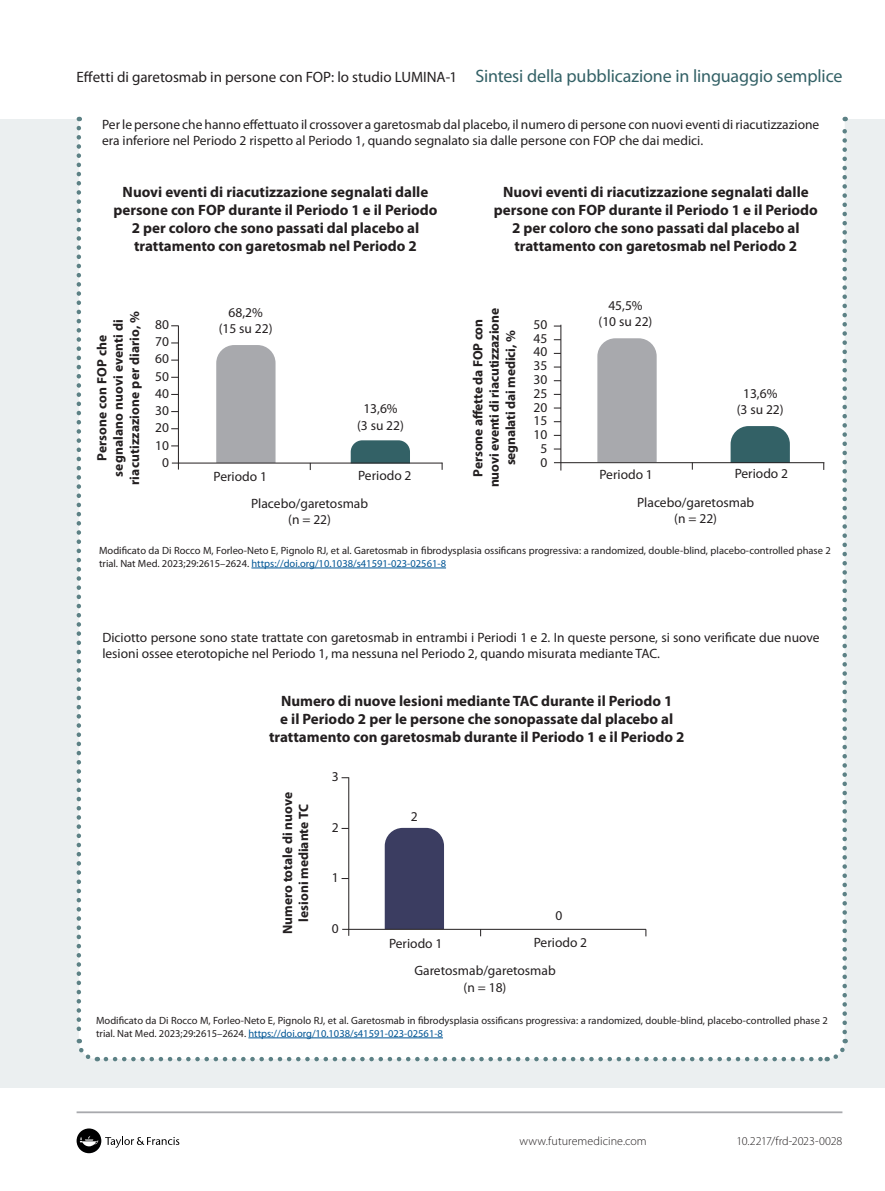
<style>
.page{position:relative;width:885px;height:1191px;background:#fff}
.page>*{position:absolute;margin:0;border:0;box-sizing:border-box;transform-origin:0 0}
.t1{font:700 15px/18px "Myriad Pro";color:#231f20;text-align:center}
.t2{font:15px "Myriad Pro";color:#231f20}
.t3{font:13.5px/16.2px "Myriad Pro";color:#231f20;text-align:center}
.t4{font:700 13.5px/16.2px "Myriad Pro";color:#231f20;text-align:center}
.t5{font:300 12px "Myriad Pro";letter-spacing:.005em;color:#231f20}
.t6{font:10.5px/12.6px "Myriad Pro";color:#231f20}
.s1{font-size:18px;color:#336166}
.s2{color:#005595}
</style>
<div class="page">
<hr style="left:77px;top:1111px;width:765px;height:2px;background:#a8a9ad">
<div style="left:77px;top:1128px;width:24px;height:25px;background:#000001;border-radius:50%"></div>
<svg style="left:105px;top:1136px;width:74px;height:11px"></svg>
<svg style="left:79px;top:1136px;width:19px;height:10px"></svg>
<div style="left:0;top:119px;width:884px;height:968px;background:#ebeff0"></div>
<div style="left:79px;top:119px;width:765px;height:940px;background:#fff"></div>
<svg style="left:76px;top:128px;width:22px;height:934px;background:#f0f3f4"></svg>
<svg style="left:106px;top:1038px;width:742px;height:24px;background:#f0f3f4"></svg>
<svg style="left:842px;top:117px;width:4px;height:915px"></svg>
<div style="left:216px;top:345px;width:59px;height:118px;background:#a8a9ad"></div>
<div style="left:597px;top:338px;width:59px;height:124px;background:#a8a9ad"></div>
<svg style="left:350px;top:440px;width:60px;height:23px"></svg>
<svg style="left:730px;top:426px;width:59px;height:36px;background:#416c71"></svg>
<hr style="left:560px;top:325px;width:1px;height:145px;background:#231f20">
<hr style="left:178px;top:326px;width:1px;height:143px;background:#231f20">
<hr style="left:554px;top:462px;width:269px;height:1px;background:#231f20">
<hr style="left:172px;top:463px;width:270px;height:1px;background:#231f20">
<div style="left:384px;top:828px;width:60px;height:101px;background:#3b3d61"></div>
<hr style="left:348px;top:777px;width:1px;height:158px;background:#231f20">
<hr style="left:342px;top:929px;width:303px;height:1px;background:#231f20">
<hr style="left:248px;top:1037px;width:195px;height:1px;background:#005595">
<hr style="left:251px;top:567px;width:195px;height:1px;background:#005595">
<p class="t2" style="left:77px;top:67px;width:767px">Effetti di garetosmab in persone con FOP: lo studio LUMINA-1 <span class="s1">Sintesi della pubblicazione in linguaggio semplice</span></p>
<p class="t3" style="left:102px;top:116px;width:718px;text-align:left">Per le persone che hanno effettuato il crossover a garetosmab dal placebo, il numero di persone con nuovi eventi di riacutizzazione era inferiore nel Periodo 2 rispetto al Periodo 1, quando segnalato sia dalle persone con FOP che dai medici.</p>
<p class="t1" style="left:113px;top:183px;width:325px">Nuovi eventi di riacutizzazione segnalati dalle persone con FOP durante il Periodo 1 e il Periodo 2 per coloro che sono passati dal placebo al trattamento con garetosmab nel Periodo 2</p>
<p class="t1" style="left:494px;top:183px;width:325px">Nuovi eventi di riacutizzazione segnalati dalle persone con FOP durante il Periodo 1 e il Periodo 2 per coloro che sono passati dal placebo al trattamento con garetosmab nel Periodo 2</p>
<p class="t3" style="left:598px;top:297px;width:55px">45,5% (10 su 22)</p>
<p class="t3" style="left:219px;top:304px;width:55px">68,2% (15 su 22)</p>
<p class="t4" style="left:469px;top:487px;width:181px;rotate:-90deg">Persone affette da FOP con nuovi eventi di riacutizzazione</p>
<p class="t4" style="left:110px;top:485px;width:175px;rotate:-90deg">segnalano nuovi eventi di riacutizzazione per diario, %</p>
<p class="t3" style="left:155px;top:316px;width:15px">80</p>
<p class="t3" style="left:533px;top:316px;width:15px">50</p>
<p class="t4" style="left:93px;top:461px;width:128px;rotate:-90deg">Persone con FOP che</p>
<p class="t4" style="left:502px;top:465px;width:137px;rotate:-90deg">segnalati dai medici, %</p>
<p class="t3" style="left:533px;top:330px;width:15px">45</p>
<p class="t3" style="left:155px;top:333px;width:15px">70</p>
<p class="t3" style="left:533px;top:344px;width:15px">40</p>
<p class="t3" style="left:155px;top:350px;width:15px">60</p>
<p class="t3" style="left:533px;top:357px;width:15px">35</p>
<p class="t3" style="left:155px;top:368px;width:15px">50</p>
<p class="t3" style="left:533px;top:371px;width:15px">30</p>
<p class="t3" style="left:155px;top:385px;width:15px">40</p>
<p class="t3" style="left:533px;top:385px;width:15px">25</p>
<p class="t3" style="left:736px;top:385px;width:48px">13,6% (3 su 22)</p>
<p class="t3" style="left:533px;top:399px;width:15px">20</p>
<p class="t3" style="left:357px;top:400px;width:48px">13,6% (3 su 22)</p>
<p class="t3" style="left:155px;top:402px;width:15px">30</p>
<p class="t3" style="left:533px;top:412px;width:15px">15</p>
<p class="t3" style="left:155px;top:419px;width:15px">20</p>
<p class="t3" style="left:533px;top:426px;width:15px">10</p>
<p class="t3" style="left:155px;top:437px;width:15px">10</p>
<p class="t3" style="left:162px;top:454px;width:8px">0</p>
<p class="t3" style="left:540px;top:440px;width:8px">5</p>
<p class="t3" style="left:540px;top:454px;width:8px">0</p>
<p class="t3" style="left:358px;top:467px;width:55px">Periodo 2</p>
<p class="t3" style="left:734px;top:465px;width:55px">Periodo 2</p>
<p class="t3" style="left:213px;top:468px;width:55px">Periodo 1</p>
<p class="t3" style="left:599px;top:466px;width:55px">Periodo 1</p>
<p class="t3" style="left:251px;top:495px;width:118px">Placebo/garetosmab (n = 22)</p>
<p class="t3" style="left:637px;top:494px;width:118px">Placebo/garetosmab (n = 22)</p>
<p class="t6" style="left:99px;top:544px;width:733px">Modificato da Di Rocco M, Forleo-Neto E, Pignolo RJ, et al. Garetosmab in fibrodysplasia ossificans progressiva: a randomized, double-blind, placebo-controlled phase 2 trial. Nat Med. 2023;29:2615–2624. <span class="s2">https://doi.org/10.1038/s41591-023-02561-8</span></p>
<p class="t3" style="left:102px;top:629px;width:718px;text-align:left">Diciotto persone sono state trattate con garetosmab in entrambi i Periodi 1 e 2. In queste persone, si sono verificate due nuove lesioni ossee eterotopiche nel Periodo 1, ma nessuna nel Periodo 2, quando misurata mediante TAC.</p>
<p class="t1" style="left:269px;top:692px;width:417px">Numero di nuove lesioni mediante TAC durante il Periodo 1<br>e il Periodo 2 per le persone che sonopassate dal placebo al trattamento con garetosmab durante il Periodo 1 e il Periodo 2</p>
<p class="t4" style="left:279px;top:934px;width:143px;rotate:-90deg">Numero totale di nuove lesioni mediante TC</p>
<p class="t3" style="left:331px;top:768px;width:8px">3</p>
<p class="t3" style="left:331px;top:819px;width:8px">2</p>
<p class="t3" style="left:331px;top:869px;width:8px">1</p>
<p class="t3" style="left:331px;top:920px;width:8px">0</p>
<p class="t3" style="left:411px;top:808px;width:8px">2</p>
<p class="t3" style="left:389px;top:935px;width:55px">Periodo 1</p>
<p class="t3" style="left:555px;top:906px;width:8px">0</p>
<p class="t3" style="left:533px;top:934px;width:55px">Periodo 2</p>
<p class="t3" style="left:414px;top:962px;width:143px">Garetosmab/garetosmab (n = 18)</p>
<p class="t6" style="left:96px;top:1014px;width:733px">Modificato da Di Rocco M, Forleo-Neto E, Pignolo RJ, et al. Garetosmab in fibrodysplasia ossificans progressiva: a randomized, double-blind, placebo-controlled phase 2 trial. Nat Med. 2023;29:2615–2624. <span class="s2">https://doi.org/10.1038/s41591-023-02561-8</span></p>
<p class="t5" style="left:519px;top:1134px;width:129px">www.futuremedicine.com</p>
<p class="t5" style="left:736px;top:1134px;width:107px">10.2217/frd-2023-0028</p>
</div>
